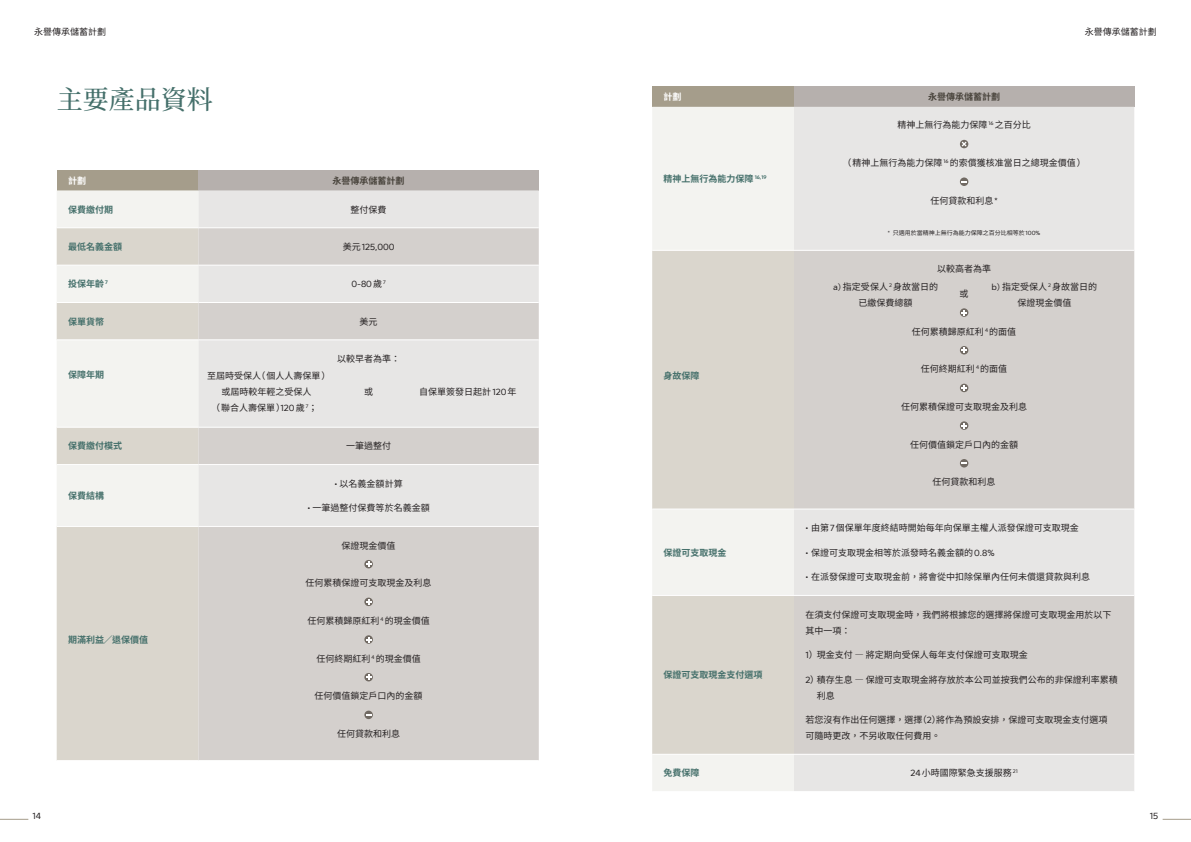
<style>
.page{position:relative;width:1191px;height:842px;background:#fff}
.page>*{position:absolute;margin:0;border:0;box-sizing:border-box;transform-origin:0 0}
.Head{font:500 26px "Noto Serif HK";color:#45706b}
.Body_Table{font:9px/16px "Noto Sans HK";color:#231f20}
.Body_Table-2{font:700 9px "Noto Sans HK";color:#45706b}
.Body_Table-3{font:9px "Sun Life New Text";color:#231f20}
.Body_Table-4{font:700 9px "Noto Sans HK";color:#48433b}
.Body_Table-5{font:700 9px "Noto Sans HK";color:#fff}
.Foot_note{font:6px "Noto Sans HK";color:#231f20}
.s1{font-family:"Noto Sans HK"}
.s2{font-family:"Sun Life New Text"}
</style>
<div class="page">
<div style="left:57px;top:170px;width:141px;height:20px;background:#a59d8b"></div>
<div style="left:198px;top:170px;width:341px;height:20px;background:#b6b0ad"></div>
<div style="left:57px;top:190px;width:141px;height:37px;background:#f3f3f0"></div>
<div style="left:198px;top:190px;width:341px;height:37px;background:#e7e6e5"></div>
<svg style="left:57px;top:228px;width:141px;height:532px;fill:#dad6cd"></svg>
<svg style="left:198px;top:228px;width:341px;height:532px;background:#dad8d5"></svg>
<hr style="left:57px;top:302px;width:141px;height:1px;background:#fff">
<hr style="left:198px;top:302px;width:341px;height:1px;background:#fff">
<hr style="left:57px;top:339px;width:141px;height:1px;background:#fff">
<hr style="left:198px;top:339px;width:341px;height:1px;background:#fff">
<hr style="left:57px;top:265px;width:141px;height:1px;background:#fff">
<hr style="left:198px;top:265px;width:341px;height:1px;background:#fff">
<hr style="left:57px;top:427px;width:141px;height:1px;background:#fff">
<hr style="left:198px;top:427px;width:341px;height:1px;background:#fff">
<hr style="left:57px;top:464px;width:141px;height:1px;background:#fff">
<hr style="left:198px;top:464px;width:341px;height:1px;background:#fff">
<hr style="left:57px;top:526px;width:141px;height:1px;background:#fff">
<hr style="left:198px;top:526px;width:341px;height:1px;background:#fff">
<svg style="left:364px;top:560px;width:9px;height:8px"></svg>
<svg style="left:366px;top:561px;width:5px;height:6px"></svg>
<svg style="left:364px;top:598px;width:9px;height:8px"></svg>
<svg style="left:366px;top:599px;width:5px;height:6px"></svg>
<svg style="left:364px;top:635px;width:9px;height:9px"></svg>
<svg style="left:366px;top:637px;width:5px;height:5px"></svg>
<svg style="left:364px;top:673px;width:9px;height:8px"></svg>
<svg style="left:366px;top:674px;width:5px;height:6px"></svg>
<svg style="left:364px;top:711px;width:9px;height:8px"></svg>
<div style="left:652px;top:86px;width:142px;height:21px;background:#a59d8b"></div>
<div style="left:794px;top:86px;width:340px;height:21px;background:#b6b0ad"></div>
<div style="left:652px;top:107px;width:142px;height:684px;background:#f3f3f0"></div>
<div style="left:794px;top:107px;width:340px;height:684px;background:#e7e6e5"></div>
<svg style="left:652px;top:251px;width:142px;height:503px;fill:#dad6cd"></svg>
<svg style="left:794px;top:251px;width:340px;height:503px;background:#d7d3d1"></svg>
<hr style="left:652px;top:250px;width:142px;height:1px;background:#fff">
<hr style="left:794px;top:250px;width:340px;height:1px;background:#fff">
<hr style="left:652px;top:595px;width:142px;height:1px;background:#fff">
<hr style="left:794px;top:595px;width:340px;height:1px;background:#fff">
<hr style="left:652px;top:508px;width:142px;height:1px;background:#fff">
<hr style="left:652px;top:754px;width:142px;height:1px;background:#fff">
<hr style="left:794px;top:508px;width:340px;height:1px;background:#fff">
<hr style="left:794px;top:754px;width:340px;height:1px;background:#fff">
<svg style="left:959px;top:139px;width:9px;height:10px"></svg>
<svg style="left:960px;top:177px;width:8px;height:9px"></svg>
<svg style="left:960px;top:308px;width:8px;height:9px"></svg>
<svg style="left:961px;top:310px;width:6px;height:5px"></svg>
<svg style="left:960px;top:346px;width:8px;height:8px"></svg>
<svg style="left:961px;top:347px;width:6px;height:6px"></svg>
<svg style="left:960px;top:384px;width:8px;height:8px"></svg>
<svg style="left:961px;top:385px;width:6px;height:6px"></svg>
<svg style="left:960px;top:421px;width:8px;height:9px"></svg>
<svg style="left:961px;top:423px;width:6px;height:5px"></svg>
<svg style="left:960px;top:459px;width:8px;height:8px"></svg>
<svg style="left:0;top:819px;width:28px;height:1px"></svg>
<svg style="left:1162px;top:819px;width:29px;height:1px"></svg>
<p class="Body_Table" style="left:34px;top:24px;width:73px">永譽傳承儲蓄計劃</p>
<p class="Body_Table" style="left:1085px;top:24px;width:73px">永譽傳承儲蓄計劃</p>
<p class="Head" style="left:57px;top:85px;width:157px">主要產品資料</p>
<p class="Body_Table-5" style="left:68px;top:175px;width:19px">計劃</p>
<p class="Body_Table-4" style="left:333px;top:175px;width:73px">永譽傳承儲蓄計劃</p>
<p class="Body_Table-2" style="left:68px;top:204px;width:46px">保費繳付期</p>
<p class="Body_Table" style="left:351px;top:201px;width:37px">整付保費</p>
<p class="Body_Table-2" style="left:68px;top:241px;width:55px">最低名義金額</p>
<p class="Body_Table-3" style="left:343px;top:241px;width:53px"><span class="s1">美元</span>125,000</p>
<p class="Body_Table-2" style="left:68px;top:279px;width:41px">投保年齡 <sup>7</sup></p>
<p class="Body_Table-3" style="left:351px;top:278px;width:36px">0-80<span class="s1">歲</span> <sup>7</sup></p>
<p class="Body_Table-2" style="left:68px;top:316px;width:37px">保單貨幣</p>
<p class="Body_Table" style="left:360px;top:313px;width:19px">美元</p>
<p class="Body_Table-2" style="left:68px;top:370px;width:37px">保障年期</p>
<p class="Body_Table" style="left:207px;top:368px;width:125px">至屆時受保人（個人人壽保單）</p>
<p class="Body_Table" style="left:221px;top:384px;width:91px">或屆時較年輕之受保人</p>
<p class="Body_Table" style="left:211px;top:400px;width:108px">（聯合人壽保單）<span class="s2">120</span>歲 <sup>7</sup>；</p>
<p class="Body_Table" style="left:337px;top:351px;width:64px">以較早者為準：</p>
<p class="Body_Table" style="left:364px;top:384px;width:10px">或</p>
<p class="Body_Table-2" style="left:68px;top:441px;width:55px">保費繳付模式</p>
<p class="Body_Table" style="left:346px;top:438px;width:46px">一筆過整付</p>
<p class="Body_Table" style="left:419px;top:384px;width:99px">自保單簽發日起計<span class="s2">120</span>年</p>
<p class="Body_Table-2" style="left:68px;top:490px;width:37px">保費結構</p>
<p class="Body_Table-2" style="left:68px;top:634px;width:82px">期滿利益／退保價值</p>
<p class="Body_Table" style="left:334px;top:476px;width:70px"><span class="s2">•</span> 以名義金額計算</p>
<p class="Body_Table" style="left:307px;top:500px;width:124px"><span class="s2">•</span> 一筆過整付保費等於名義金額</p>
<p class="Body_Table" style="left:342px;top:537px;width:55px">保證現金價值</p>
<p class="Body_Table" style="left:306px;top:575px;width:127px">任何累積保證可支取現金及利息</p>
<p class="Body_Table" style="left:307px;top:613px;width:124px">任何累積歸原紅利 <sup>4</sup> 的現金價值</p>
<p class="Body_Table" style="left:316px;top:650px;width:106px">任何終期紅利 <sup>4</sup> 的現金價值</p>
<p class="Body_Table" style="left:315px;top:688px;width:109px">任何價值鎖定戶口內的金額</p>
<p class="Body_Table" style="left:337px;top:726px;width:64px">任何貸款和利息</p>
<p class="Body_Table-5" style="left:663px;top:92px;width:19px">計劃</p>
<p class="Body_Table-4" style="left:928px;top:92px;width:73px">永譽傳承儲蓄計劃</p>
<p class="Body_Table-2" style="left:663px;top:173px;width:105px">精神上無行為能力保障 <sup>16,19</sup></p>
<p class="Body_Table-2" style="left:663px;top:370px;width:37px">身故保障</p>
<p class="Body_Table-2" style="left:663px;top:547px;width:64px">保證可支取現金</p>
<p class="Body_Table-2" style="left:663px;top:670px;width:100px">保證可支取現金支付選項</p>
<p class="Body_Table" style="left:897px;top:117px;width:135px">精神上無行為能力保障 <sup>16</sup> 之百分比</p>
<p class="Body_Table" style="left:842px;top:155px;width:245px">（精神上無行為能力保障 <sup>16</sup> 的索償獲核准當日之總現金價值）</p>
<p class="Body_Table" style="left:930px;top:193px;width:69px">任何貸款和利息<span class="s2">*</span></p>
<p class="Foot_note" style="left:888px;top:230px;width:154px"><span class="s2">*</span> 只適用於當精神上無行為能力保障之百分比相等於<span class="s2">100%</span></p>
<p class="Body_Table" style="left:937px;top:261px;width:55px">以較高者為準</p>
<p class="Body_Table" style="left:959px;top:286px;width:10px">或</p>
<p class="Body_Table" style="left:912px;top:323px;width:106px">任何累積歸原紅利 <sup>4</sup> 的面值</p>
<p class="Body_Table" style="left:921px;top:361px;width:88px">任何終期紅利 <sup>4</sup> 的面值</p>
<p class="Body_Table" style="left:901px;top:399px;width:128px">任何累積保證可支取現金及利息</p>
<p class="Body_Table" style="left:910px;top:436px;width:109px">任何價值鎖定戶口內的金額</p>
<p class="Body_Table" style="left:932px;top:474px;width:64px">任何貸款和利息</p>
<p class="Body_Table" style="left:833px;top:278px;width:107px;text-align:center"><span class="s2">a)</span> 指定受保人 <sup>2</sup> 身故當日的已繳保費總額</p>
<p class="Body_Table" style="left:991px;top:278px;width:107px;text-align:center"><span class="s2">b)</span> 指定受保人 <sup>2</sup> 身故當日的保證現金價值</p>
<p class="Body_Table" style="left:805px;top:520px;width:275px"><span class="s2">•</span> 由第<span class="s2">7</span>個保單年度終結時開始每年向保單主權人派發保證可支取現金</p>
<p class="Body_Table" style="left:805px;top:544px;width:191px"><span class="s2">•</span> 保證可支取現金相等於派發時名義金額的<span class="s2">0.8%</span></p>
<p class="Body_Table" style="left:805px;top:569px;width:286px"><span class="s2">•</span> 在派發保證可支取現金前，將會從中扣除保單內任何未償還貸款與利息</p>
<p class="Body_Table" style="left:805px;top:606px;width:307px">在須支付保證可支取現金時，我們將根據您的選擇將保證可支取現金用於以下其中一項：</p>
<p class="Body_Table" style="left:805px;top:647px;width:224px"><span class="s2">1</span>）現金支付 ― 將定期向受保人每年支付保證可支取現金</p>
<p class="Body_Table" style="left:816px;top:671px;width:303px;text-indent:-11px"><span class="s2">2</span>）積存生息 ― 保證可支取現金將存放於本公司並按我們公布的非保證利率累積利息</p>
<p class="Body_Table" style="left:805px;top:712px;width:303px">若您沒有作出任何選擇，選擇（<span class="s2">2</span>）將作為預設安排，保證可支取現金支付選項可隨時更改，不另收取任何費用。</p>
<p class="Body_Table-2" style="left:663px;top:768px;width:37px">免費保障</p>
<p class="Body_Table" style="left:910px;top:765px;width:109px"><span class="s2">24</span>小時國際緊急支援服務 <sup>21</sup></p>
<p class="Body_Table-3" style="left:33px;top:809px;width:10px">14</p>
<p class="Body_Table-3" style="left:1150px;top:809px;width:10px">15</p>
</div>
